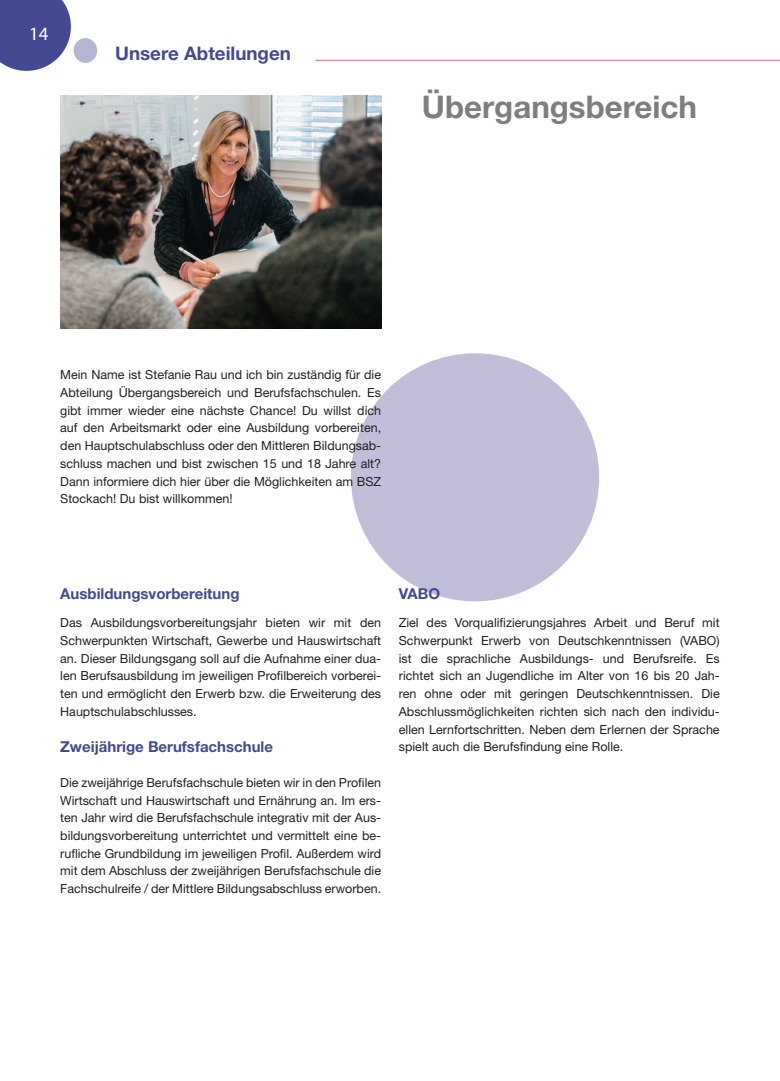
<style>
.page{position:relative;width:780px;height:1081px;background:#fff}
.page>*{position:absolute;margin:0;border:0;box-sizing:border-box;transform-origin:0 0}
.grau_Head_12pt{font:700 31.25px "Helvetica Neue LT Std";color:#7c7e82}
.t1{font:700 18.75px "Helvetica Neue LT Std";color:#444992}
.t2{font:18.75px "Myriad Pro";color:#fff}
.grau_Head_12pt-2{font:700 15px "Helvetica Neue LT Std";color:#444992}
.t3{font:12.5px/17.8px "Helvetica Neue LT Std";color:#231f20;text-align:justify}
</style>
<div class="page">
<svg style="left:0;top:0;width:71px;height:71px;background:#595e9e"></svg>
<div style="left:74px;top:38px;width:23px;height:25px;background:#b7b5d4;border-radius:50%"></div>
<div style="left:351px;top:353px;width:248px;height:248px;background:#c0bed9;border-radius:50%"></div>
<img style="left:60px;top:96px;width:321px;height:232px">
<hr style="left:315px;top:60px;width:465px;height:1px;background:#dd638f">
<h2 class="t2" style="left:29px;top:22px;width:21px">14</h2>
<p class="t1" style="left:115px;top:42px;width:177px">Unsere Abteilungen</p>
<p class="grau_Head_12pt" style="left:422px;top:88px;width:276px">Übergangsbereich</p>
<p class="t3" style="left:60px;top:366px;width:322px">Mein Name ist Stefanie Rau und ich bin zuständig für die Abteilung Ü bergangsbereich und Berufsfachschulen. Es gibt immer wieder eine nächste Chance! Du willst dich auf den Arbeitsmarkt oder eine Ausbildung vorbereiten, den Hauptschulabschluss oder den Mittleren Bildungsab&shy;schluss machen und bist zwischen 15 und 18 Jahre alt?<br>Dann informiere dich hier ü ber die Möglichkeiten am BSZ Stockach! Du bist willkommen!</p>
<p class="grau_Head_12pt-2" style="left:60px;top:584px;width:181px">Ausbildungsvorbereitung</p>
<p class="t3" style="left:60px;top:614px;width:322px">Das Ausbildungsvorbereitungsjahr bieten wir mit den Schwerpunkten Wirtschaft, Gewerbe und Hauswirtschaft an. Dieser Bildungsgang soll auf die Aufnahme einer dua&shy;len Berufsausbildung im jeweiligen Profilbereich vorberei&shy;ten und ermöglicht den Erwerb bzw. die Erweiterung des Hauptschulabschlusses.</p>
<p class="grau_Head_12pt-2" style="left:60px;top:737px;width:214px">Zweijährige Berufsfachschule</p>
<p class="t3" style="left:60px;top:773px;width:322px">Die zweijährige Berufsfachschule bieten wir in den Profilen Wirtschaft und Hauswirtschaft und Ernährung an. Im ers&shy;ten Jahr wird die Berufsfachschule integrativ mit der Aus&shy;bildungsvorbereitung unterrichtet und vermittelt eine be&shy;rufliche Grundbildung im jeweiligen Profil. Außerdem wird mit dem Abschluss der zweijährigen Berufsfachschule die Fachschulreife / der Mittlere Bildungsabschluss erworben.</p>
<p class="grau_Head_12pt-2" style="left:399px;top:584px;width:43px">VABO</p>
<p class="t3" style="left:399px;top:614px;width:322px">Ziel des Vorqualifizierungsjahres Arbeit und Beruf mit Schwerpunkt Erwerb von Deutschkenntnissen (VABO) ist die sprachliche Ausbildungs- und Berufsreife. Es richtet sich an Jugendliche im Alter von 16 bis 20 Jah&shy;ren ohne oder mit geringen Deutschkenntnissen. Die Abschlussmöglichkeiten richten sich nach den individu&shy;ellen Lernfortschritten. Neben dem Erlernen der Sprache spielt auch die Berufsfindung eine Rolle.</p>
</div>
